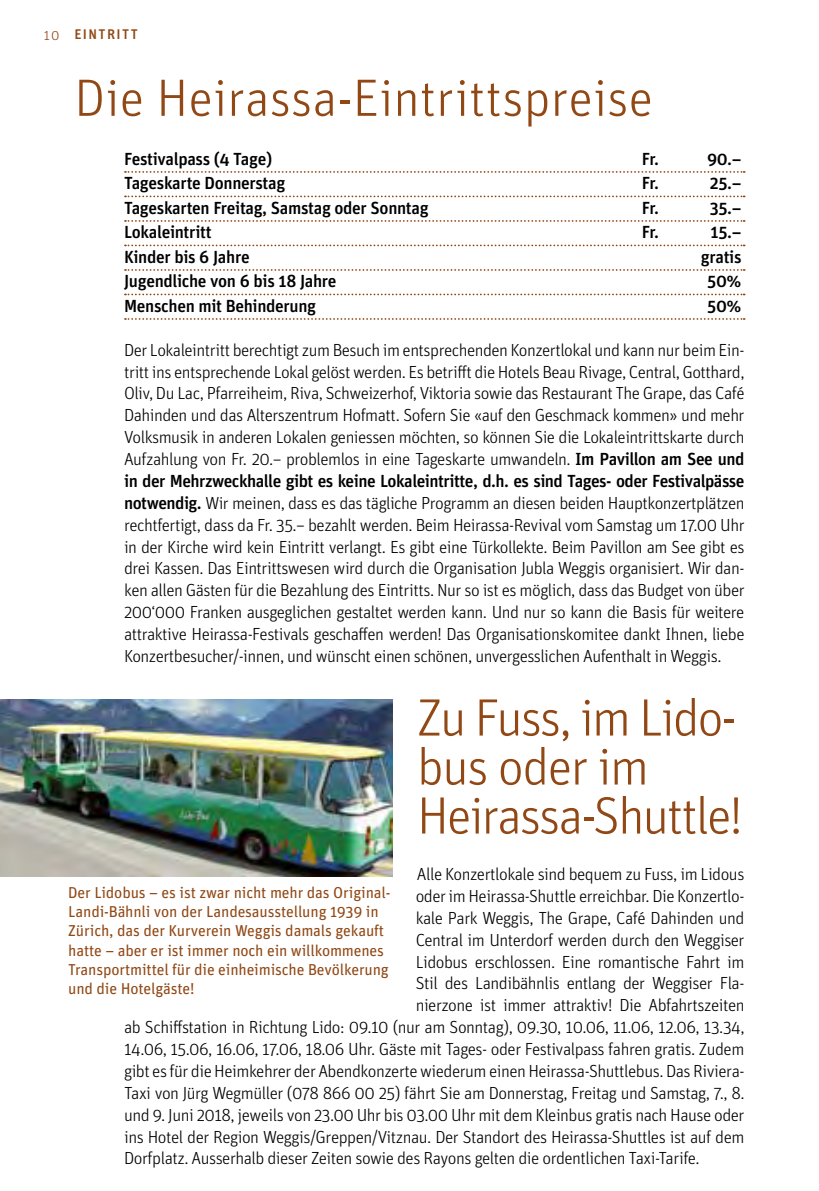
<style>
.page{position:relative;width:819px;height:1191px;background:#fff}
.page>*{position:absolute;margin:0;border:0;box-sizing:border-box;transform-origin:0 0}
.t1{font:300 52.5px/49px "Unit";letter-spacing:-.03em;color:#914815}
.t2{font:300 52.5px "Unit";color:#914815}
.t3{font:300 17.5px/21.9px "Unit";letter-spacing:-.03em;color:#000;text-align:justify}
.t4{font:500 17.5px "Unit";letter-spacing:-.02em;color:#000}
.t5{font:15.75px/19.2px "Unit";letter-spacing:-.01em;color:#914815}
.t6{font:14px "Unit Medium Alternate";letter-spacing:.1em;color:#914815}
.s1{font-family:"Unit";font-weight:300}
.s2{font-weight:500}
</style>
<div class="page">
<svg style="left:125px;top:171px;width:619px;height:2px"></svg>
<svg style="left:125px;top:195px;width:619px;height:2px"></svg>
<svg style="left:125px;top:220px;width:619px;height:2px"></svg>
<svg style="left:125px;top:244px;width:619px;height:2px"></svg>
<svg style="left:125px;top:269px;width:619px;height:2px"></svg>
<svg style="left:125px;top:293px;width:619px;height:2px"></svg>
<svg style="left:125px;top:318px;width:619px;height:2px"></svg>
<img style="left:0;top:699px;width:392px;height:177px">
<p class="t6" style="left:44px;top:26px;width:96px"><span class="s1">10</span> EINTRITT</p>
<h1 class="t2" style="left:74px;top:68px;width:580px">Die Heirassa-Eintrittspreise</h1>
<p class="t4" style="left:124px;top:148px;width:150px">Festivalpass (4 Tage)</p>
<p class="t4" style="left:641px;top:148px;width:19px">Fr.</p>
<p class="t4" style="left:707px;top:148px;width:36px">90.–</p>
<p class="t4" style="left:124px;top:173px;width:163px">Tageskarte Donnerstag</p>
<p class="t4" style="left:641px;top:173px;width:19px">Fr.</p>
<p class="t4" style="left:709px;top:173px;width:33px">25.–</p>
<p class="t4" style="left:124px;top:197px;width:306px">Tageskarten Freitag, Samstag oder Sonntag</p>
<p class="t4" style="left:641px;top:197px;width:19px">Fr.</p>
<p class="t4" style="left:709px;top:197px;width:33px">35.–</p>
<p class="t4" style="left:124px;top:222px;width:89px">Lokaleintritt</p>
<p class="t4" style="left:641px;top:222px;width:19px">Fr.</p>
<p class="t4" style="left:710px;top:222px;width:32px">15.–</p>
<p class="t4" style="left:124px;top:246px;width:127px">Kinder bis 6 Jahre</p>
<p class="t4" style="left:701px;top:246px;width:42px">gratis</p>
<p class="t4" style="left:124px;top:271px;width:214px">Jugendliche von 6 bis 18 Jahre</p>
<p class="t4" style="left:707px;top:271px;width:36px">50%</p>
<p class="t4" style="left:124px;top:295px;width:193px">Menschen mit Behinderung</p>
<p class="t4" style="left:707px;top:295px;width:36px">50%</p>
<p class="t3" style="left:124px;top:338px;width:622px">Der Lokaleintritt berechtigt zum Besuch im entsprechenden Konzertlokal und kann nur beim Ein&shy;tritt ins entsprechende Lokal gelöst werden. Es betrifft die Hotels Beau Rivage, Central, Gotthard, Oliv, Du Lac, Pfarreiheim, Riva, Schweizerhof, Viktoria sowie das Restaurant The Grape, das Café Dahinden und das Alterszentrum Hofmatt. Sofern Sie «auf den Geschmack kommen» und mehr Volksmusik in anderen Lokalen geniessen möchten, so können Sie die Lokaleintrittskarte durch Aufzahlung von Fr. 20.– problemlos in eine Tageskarte umwandeln. <span class="s2">Im Pavillon am See und in der Mehrzweckhalle gibt es keine Lokaleintritte, d.h. es sind Tages- oder Festivalpässe notwendig.</span> Wir meinen, dass es das tägliche Programm an diesen beiden Hauptkonzertplätzen rechtfertigt, dass da Fr. 35.– bezahlt werden. Beim Heirassa-Revival vom Samstag um 17.00 Uhr in der Kirche wird kein Eintritt verlangt. Es gibt eine Türkollekte. Beim Pavillon am See gibt es drei Kassen. Das Eintrittswesen wird durch die Organisation Jubla Weggis organisiert. Wir dan&shy;ken allen Gästen für die Bezahlung des Eintritts. Nur so ist es möglich, dass das Budget von über 200‘000 Franken ausgeglichen gestaltet werden kann. Und nur so kann die Basis für weitere attraktive Heirassa-Festivals geschaffen werden! Das Organisationskomitee dankt Ihnen, liebe Konzertbesucher/-innen, und wünscht einen schönen, unvergesslichen Aufenthalt in Weggis.</p>
<h1 class="t1" style="left:417px;top:692px;width:327px">Zu Fuss, im Lido&shy;bus oder im<br>Heirassa-Shuttle!</h1>
<p class="t3" style="left:417px;top:863px;width:329px">Alle Konzertlokale sind bequem zu Fuss, im Lidous</p>
<p class="t3" style="left:415px;top:884px;width:330px">oder im Heirassa-Shuttle erreichbar. Die Konzertlo-</p>
<p class="t3" style="left:415px;top:906px;width:330px">kale Park Weggis, The Grape, Café Dahinden und</p>
<p class="t3" style="left:415px;top:928px;width:330px">Central im Unterdorf werden durch den Weggiser</p>
<p class="t3" style="left:415px;top:950px;width:330px">Lidobus erschlossen. Eine romantische Fahrt im</p>
<p class="t3" style="left:415px;top:972px;width:330px">Stil des Landibähnlis entlang der Weggiser Fla-</p>
<p class="t3" style="left:415px;top:994px;width:330px">nierzone ist immer attraktiv! Die Abfahrtszeiten</p>
<p class="t3" style="left:124px;top:1016px;width:622px">ab Schiffstation in Richtung Lido: 09.10 (nur am Sonntag), 09.30, 10.06, 11.06, 12.06, 13.34,</p>
<p class="t3" style="left:124px;top:1038px;width:621px">14.06, 15.06, 16.06, 17.06, 18.06 Uhr. Gäste mit Tages- oder Festivalpass fahren gratis. Zudem</p>
<p class="t3" style="left:124px;top:1059px;width:622px">gibt es für die Heimkehrer der Abendkonzerte wiederum einen Heirassa-Shuttlebus. Das Riviera-</p>
<p class="t3" style="left:124px;top:1081px;width:622px">Taxi von Jürg Wegmüller (078 866 00 25) fährt Sie am Donnerstag, Freitag und Samstag, 7., 8.</p>
<p class="t3" style="left:124px;top:1103px;width:622px">und 9. Juni 2018, jeweils von 23.00 Uhr bis 03.00 Uhr mit dem Kleinbus gratis nach Hause oder</p>
<p class="t3" style="left:124px;top:1125px;width:622px">ins Hotel der Region Weggis/Greppen/Vitznau. Der Standort des Heirassa-Shuttles ist auf dem</p>
<p class="t3" style="left:124px;top:1147px;width:577px">Dorfplatz. Ausserhalb dieser Zeiten sowie des Rayons gelten die ordentlichen Taxi-Tarife.</p>
<p class="t5" style="left:68px;top:882px;width:324px">Der Lidobus – es ist zwar nicht mehr das Original-Landi-Bähnli von der Landesausstellung 1939 in Zürich, das der Kurverein Weggis damals gekauft hatte – aber er ist immer noch ein willkommenes Transportmittel für die einheimische Bevölkerung und die Hotelgäste!</p>
</div>
